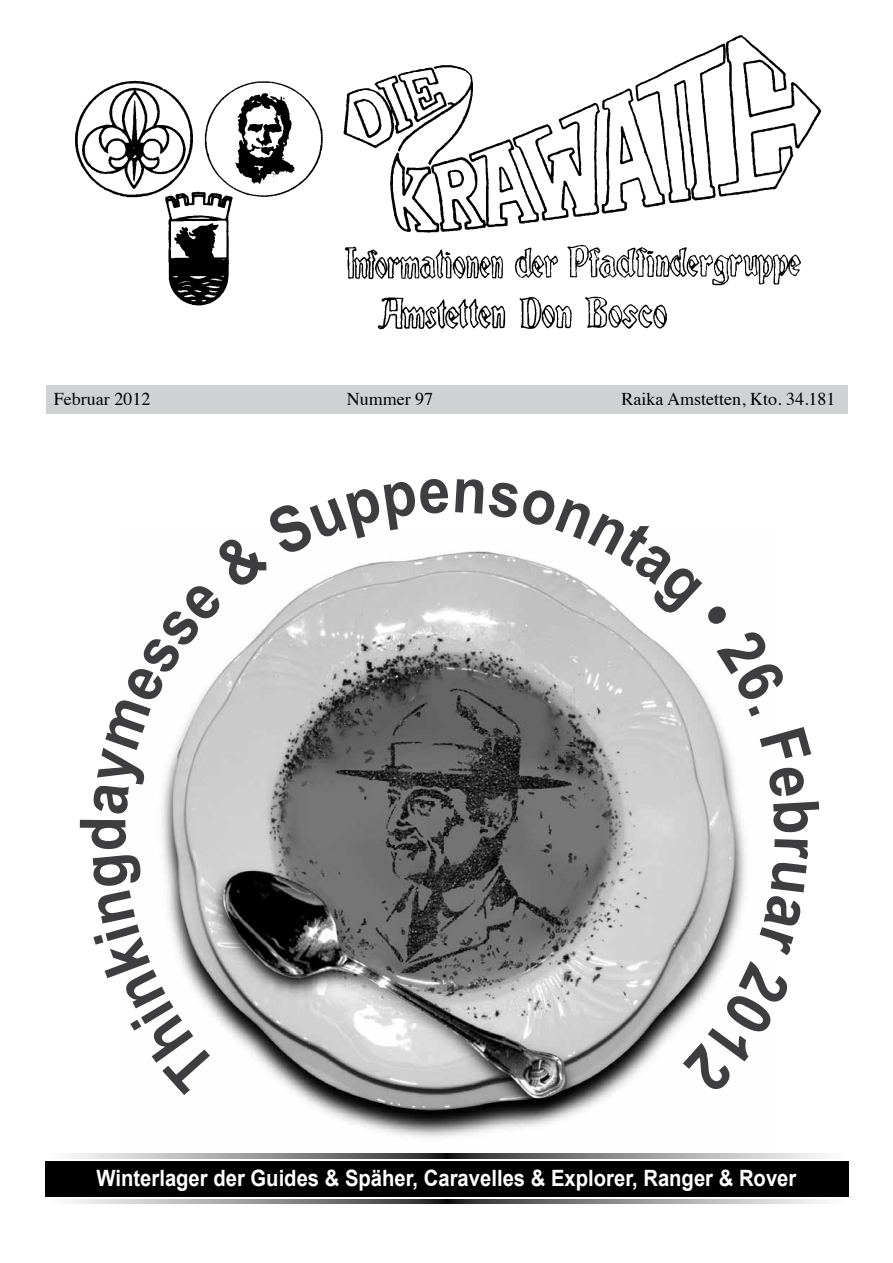
<style>
.page{position:relative;width:893px;height:1263px;background:#fff}
.page>*{position:absolute;margin:0;border:0;box-sizing:border-box;transform-origin:0 0}
.t1{font:700 63.6px "Arial";color:#3e3d40;scale:.9 1}
.t2{font:700 22.5px "Arial";color:#fff;scale:.9 1}
.t3{font:18px "Times";color:#000}
</style>
<div class="page">
<img style="left:162px;top:553px;width:582px;height:585px">
<img style="left:75px;top:35px;width:747px;height:295px">
<div style="left:46px;top:385px;width:801px;height:28px;background:#d0d1d2"></div>
<div style="left:45px;top:1161px;width:803px;height:35px;background:#000"></div>
<svg style="left:69px;top:1153px;width:377px;height:5px;background:#929395"></svg>
<svg style="left:446px;top:1153px;width:379px;height:5px;background:#929394"></svg>
<svg style="left:69px;top:1199px;width:377px;height:5px;background:#929395"></svg>
<svg style="left:446px;top:1199px;width:379px;height:5px;background:#929394"></svg>
<svg style="left:162px;top:854px;width:56px;height:241px"></svg>
<svg style="left:162px;top:553px;width:287px;height:261px"></svg>
<svg style="left:455px;top:551px;width:289px;height:165px"></svg>
<svg style="left:683px;top:839px;width:63px;height:255px"></svg>
<p class="t3" style="left:54px;top:382px;width:98px">Februar 2012</p>
<p class="t3" style="left:347px;top:382px;width:88px">Nummer 97</p>
<p class="t3" style="left:621px;top:382px;width:216px">Raika Amstetten, Kto. 34.181</p>
<h1 class="t1" style="left:61px;top:851px;width:41px;rotate:-90deg">d</h1>
<p class="t2" style="left:97px;top:1163px;width:779px">Winterlager der Guides &amp; Späher, Caravelles &amp; Explorer, Ranger &amp; Rover</p>
</div>
